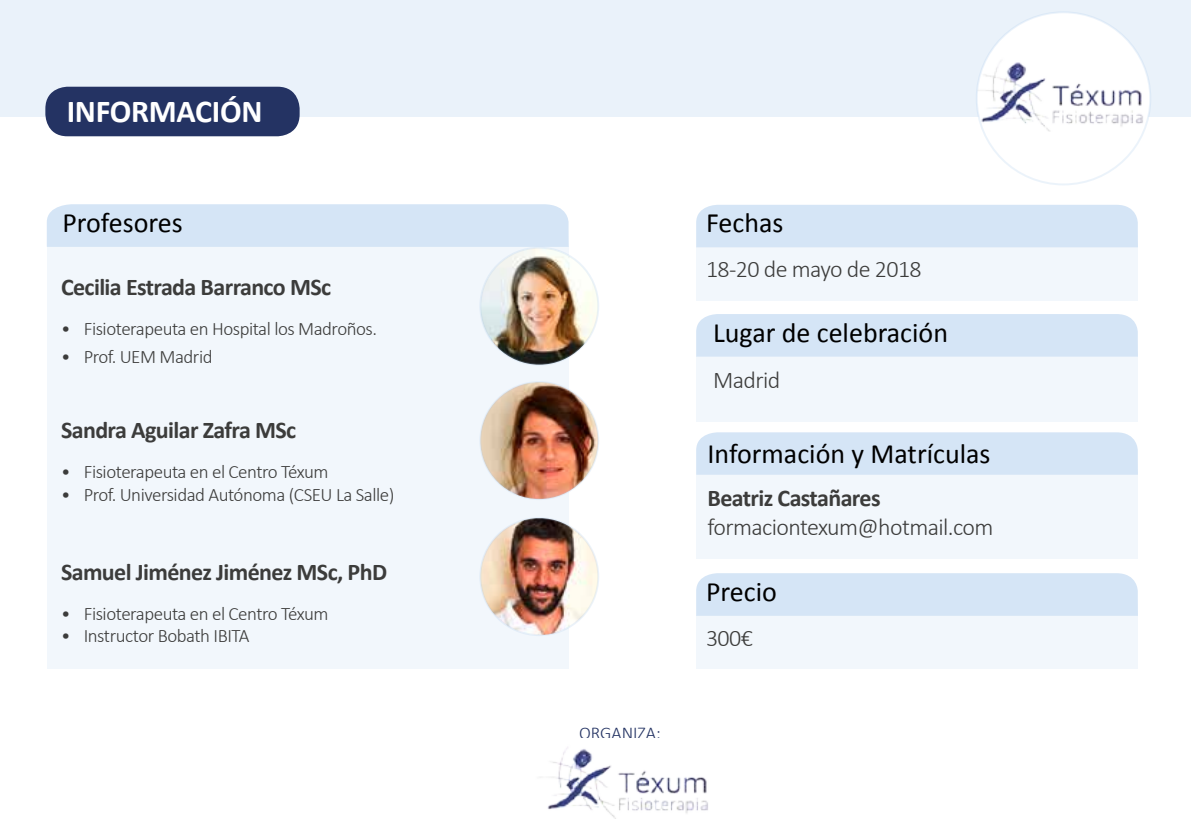
<style>
.page{position:relative;width:1191px;height:840px;background:#fff}
.page>*{position:absolute;margin:0;border:0;box-sizing:border-box;transform-origin:0 0}
.t1{font:700 32px "Calibri";letter-spacing:-.01em;color:#fff}
.t2{font:28px "Calibri";color:#000}
.t3{font:700 24px "Calibri";letter-spacing:-.025em;color:#3c3c3b}
.t4{font:300 24px "Calibri";letter-spacing:-.025em;color:#3c3c3b}
.t5{font:300 19px "Calibri";letter-spacing:-.025em;color:#3c3c3b}
.t6{font:300 18px "Calibri";color:#243363}
</style>
<div class="page">
<div style="left:696px;top:432px;width:442px;height:42px;background:#d5e5f6"></div>
<div style="left:696px;top:474px;width:442px;height:84px;background:#f2f7fc"></div>
<div style="left:696px;top:356px;width:442px;height:66px;background:#f2f7fc"></div>
<div style="left:696px;top:314px;width:442px;height:42px;background:#d5e5f6"></div>
<div style="left:0;top:0;width:1191px;height:117px;background:#eaf2fa"></div>
<div style="left:976px;top:12px;width:174px;height:172px;background:#fff;border-radius:50%"></div>
<img style="left:978px;top:55px;width:170px;height:76px">
<div style="left:45px;top:87px;width:255px;height:49px;background:#243363;border-radius:22px"></div>
<div style="left:696px;top:615px;width:442px;height:53px;background:#f2f7fc"></div>
<div style="left:696px;top:573px;width:442px;height:42px;background:#d5e5f6"></div>
<img style="left:540px;top:747px;width:168px;height:71px">
<div style="left:47px;top:247px;width:522px;height:421px;background:#f2f7fc"></div>
<div style="left:47px;top:204px;width:522px;height:42px;background:#d5e5f6"></div>
<img style="left:480px;top:382px;width:118px;height:117px;border-radius:59px">
<div style="left:479px;top:381px;width:120px;height:119px;border:2px solid #abcbed;border-radius:50%"></div>
<div style="left:696px;top:247px;width:442px;height:53px;background:#f2f7fc"></div>
<div style="left:696px;top:205px;width:442px;height:42px;background:#d5e5f6"></div>
<img style="left:480px;top:247px;width:118px;height:117px;border-radius:59px">
<div style="left:479px;top:246px;width:120px;height:119px;border:2px solid #abcbed;border-radius:50%"></div>
<img style="left:480px;top:518px;width:118px;height:116px;border-radius:59px">
<div style="left:479px;top:517px;width:120px;height:118px;border:2px solid #abcbed;border-radius:50%"></div>
<h1 class="t1" style="left:67px;top:91px;width:197px">INFORMACIÓN</h1>
<h2 class="t2" style="left:62px;top:205px;width:122px">Profesores</h2>
<p class="t3" style="left:61px;top:271px;width:272px">Cecilia Estrada Barranco MSc</p>
<p class="t5" style="left:61px;top:317px;width:317px">• Fisioterapeuta en Hospital los Madroños.</p>
<p class="t5" style="left:61px;top:345px;width:153px">• Prof. UEM Madrid</p>
<p class="t3" style="left:61px;top:414px;width:237px">Sandra Aguilar Zafra MSc</p>
<p class="t5" style="left:61px;top:459px;width:269px">• Fisioterapeuta en el Centro Téxum</p>
<p class="t5" style="left:61px;top:482px;width:335px">• Prof. Universidad Autónoma (CSEU La Salle)</p>
<p class="t3" style="left:61px;top:556px;width:327px">Samuel Jiménez Jiménez MSc, PhD</p>
<p class="t5" style="left:61px;top:601px;width:269px">• Fisioterapeuta en el Centro Téxum</p>
<p class="t5" style="left:61px;top:624px;width:190px">• Instructor Bobath IBITA</p>
<p class="t6" style="left:579px;top:721px;width:83px">ORGANIZA:</p>
<h2 class="t2" style="left:706px;top:205px;width:79px">Fechas</h2>
<p class="t4" style="left:706px;top:254px;width:217px">18-20 de mayo de 2018</p>
<h2 class="t2" style="left:713px;top:315px;width:236px">Lugar de celebración</h2>
<p class="t4" style="left:713px;top:365px;width:69px">Madrid</p>
<h2 class="t2" style="left:707px;top:436px;width:284px">Información y Matrículas</h2>
<p class="t3" style="left:707px;top:482px;width:175px">Beatriz Castañares</p>
<p class="t4" style="left:707px;top:511px;width:287px">formaciontexum@hotmail.com</p>
<h2 class="t2" style="left:706px;top:573px;width:72px">Precio</h2>
<p class="t4" style="left:706px;top:622px;width:48px">300€</p>
</div>
